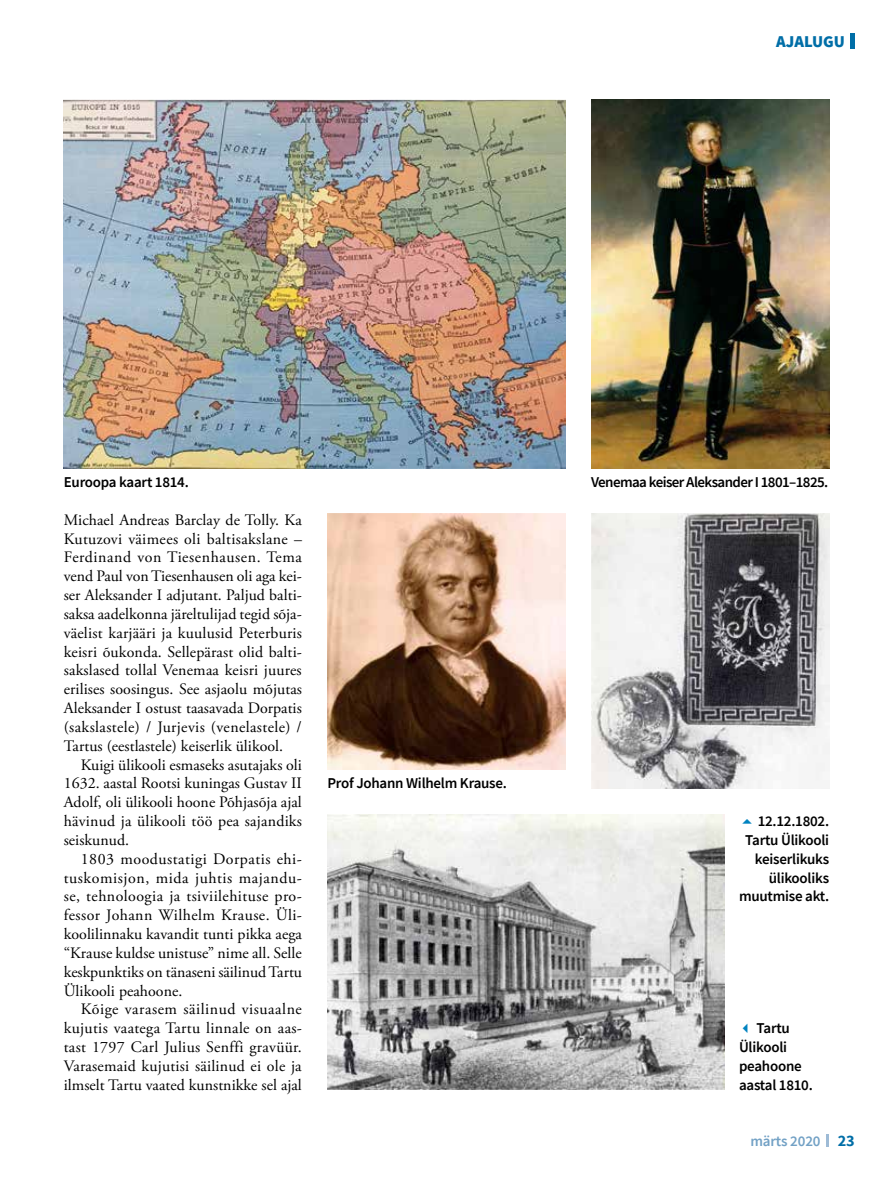
<style>
.page{position:relative;width:893px;height:1191px;background:#fff}
.page>*{position:absolute;margin:0;border:0;box-sizing:border-box;transform-origin:0 0}
.t1{font:900 16.5px "Source Sans Pro";color:#006ea7}
.t2{font:15.9px/18.8px "Adobe Garamond Pro";letter-spacing:.005em;color:#000;text-align:justify}
.t3{font:600 15px/18.8px "Source Sans Pro";letter-spacing:-.015em;color:#000;text-align:right}
.t4{font:600 15px "Source Sans Pro";letter-spacing:-.04em;color:#000}
.t5{font:600 15px "Source Sans Pro";letter-spacing:-.01em;color:#72a1c5}
.s1{color:#0083c0}
.s2{font-weight:700;font-size:16.2px;color:#006ea7}
</style>
<div class="page">
<div style="left:850px;top:33px;width:5px;height:16px;background:#006ea7"></div>
<svg style="left:826px;top:1134px;width:2px;height:12px"></svg>
<img style="left:64px;top:99px;width:502px;height:369px">
<img style="left:591px;top:99px;width:238px;height:369px">
<img style="left:327px;top:513px;width:239px;height:256px">
<img style="left:591px;top:513px;width:238px;height:275px">
<img style="left:327px;top:814px;width:397px;height:275px">
<p class="t1" style="left:776px;top:30px;width:70px">AJALUGU</p>
<p class="t3" style="left:64px;top:472px;width:127px">Euroopa kaart 1814.</p>
<p class="t4" style="left:591px;top:472px;width:239px">Venemaa keiser Aleksander I 1801–1825.</p>
<p class="t2" style="left:64px;top:511px;width:240px">Michael Andreas Barclay de Tolly. Ka Kutuzovi väimees oli baltisakslane – Ferdinand von Tiesenhausen. Tema vend Paul von Tiesenhausen oli aga kei&shy;ser Aleksander I adjutant. Paljud balti&shy;saksa aadelkonna järeltulijad tegid sõja&shy;väelist karjääri ja kuulusid Peterburis keisri õukonda. Sellepärast olid balti&shy;sakslased tollal Venemaa keisri juures erilises soosingus. See asjaolu mõjutas Aleksander I ostust taasavada Dorpatis (sakslastele) / Jurjevis (venelastele) / Tartus (eestlastele) keiserlik ülikool.</p>
<p class="t2" style="left:64px;top:755px;width:240px;text-indent:17px">Kuigi ülikooli esmaseks asutajaks oli 1632. aastal Rootsi kuningas Gustav II Adolf, oli ülikooli hoone Põhjasõja ajal hävinud ja ülikooli töö pea sajandiks seiskunud.</p>
<p class="t2" style="left:64px;top:850px;width:240px;text-indent:17px">1803 moodustatigi Dorpatis ehi&shy;tuskomisjon, mida juhtis majandu&shy;se, tehnoloogia ja tsiviilehituse pro&shy;fessor Johann Wilhelm Krause. Üli&shy;koolilinnaku kavandit tunti pikka aega “Krause kuldse unistuse” nime all. Selle keskpunktiks on tänaseni säilinud Tartu Ülikooli peahoone.</p>
<p class="t2" style="left:64px;top:1000px;width:240px;text-indent:17px">Kõige varasem säilinud visuaalne kujutis vaatega Tartu linnale on aas&shy;tast 1797 Carl Julius Senffi gravüür.<br>Varasemaid kujutisi säilinud ei ole ja ilmselt Tartu vaated kunstnikke sel ajal</p>
<p class="t3" style="left:327px;top:774px;width:181px">Prof Johann Wilhelm Krause.</p>
<p class="t3" style="left:739px;top:811px;width:92px">12.12.1802.<br>Tartu Ülikooli keiserlikuks ülikooliks muutmise akt.</p>
<p class="t3" style="left:739px;top:1018px;width:75px;text-align:left"><span class="s1">✓</span> Tartu<br>Ülikooli peahoone aastal 1810.</p>
<p class="t5" style="left:750px;top:1131px;width:106px">märts 2020 <span class="s2">23</span></p>
</div>
